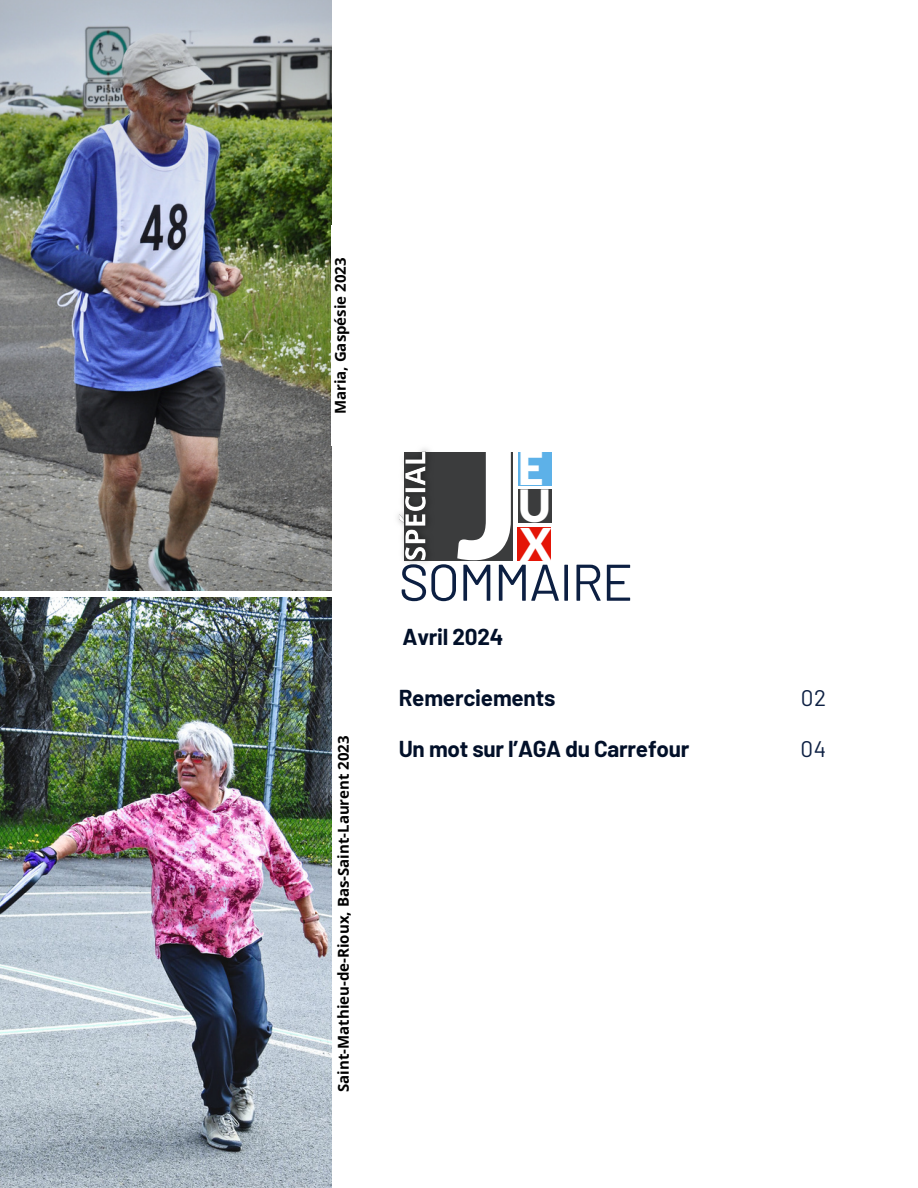
<style>
.page{position:relative;width:918px;height:1188px;background:#fff}
.page>*{position:absolute;margin:0;border:0;box-sizing:border-box;transform-origin:0 0}
.t1{font:900 147.9px "Lato Latin";color:#fff}
.t2{font:51.45px "Barlow";letter-spacing:-.025em;color:#0c1f42}
.t3{font:900 45.6px "Lato Latin";color:#fff}
.t4{font:900 45.45px "Lato Latin";color:#fff}
.t5{font:900 44.7px "Lato Latin";color:#fff}
.t6{font:700 22.5px "Barlow";letter-spacing:-.01em;color:#021029}
.t7{font:22.5px "Barlow";color:#0c1f42}
.t8{font:700 15px "Open Sans";color:#000}
</style>
<div class="page">
<img style="left:0;top:0;width:331px;height:591px">
<img style="left:0;top:597px;width:331px;height:591px">
<div style="left:518px;top:527px;width:33px;height:34px;background:#e41507"></div>
<div style="left:518px;top:452px;width:33px;height:34px;background:#5db1e8"></div>
<div style="left:518px;top:490px;width:33px;height:33px;background:#3b3c3d"></div>
<div style="left:405px;top:452px;width:108px;height:109px;background:#3b3c3d"></div>
<img style="left:397px;top:448px;width:33px;height:116px">
<h3 class="t8" style="left:330px;top:414px;width:158px;rotate:-90deg">Maria, Gaspésie 2023</h3>
<p class="t8" style="left:333px;top:1092px;width:358px;rotate:-90deg">Saint-Mathieu-de-Rioux, Bas-Saint-Laurent 2023</p>
<p class="t1" style="left:456px;top:440px;width:66px">J</p>
<p class="t3" style="left:518px;top:448px;width:28px">E</p>
<p class="t5" style="left:518px;top:486px;width:35px">U</p>
<p class="t4" style="left:520px;top:524px;width:33px">X</p>
<p class="t2" style="left:399px;top:549px;width:236px">SOMMAIRE</p>
<p class="t6" style="left:403px;top:623px;width:102px">Avril 2024</p>
<h1 class="t6" style="left:399px;top:683px;width:158px">Remerciements</h1>
<h3 class="t7" style="left:801px;top:683px;width:27px">02</h3>
<h3 class="t6" style="left:399px;top:734px;width:292px">Un mot sur l’AGA du Carrefour</h3>
<p class="t7" style="left:801px;top:734px;width:27px">04</p>
</div>
